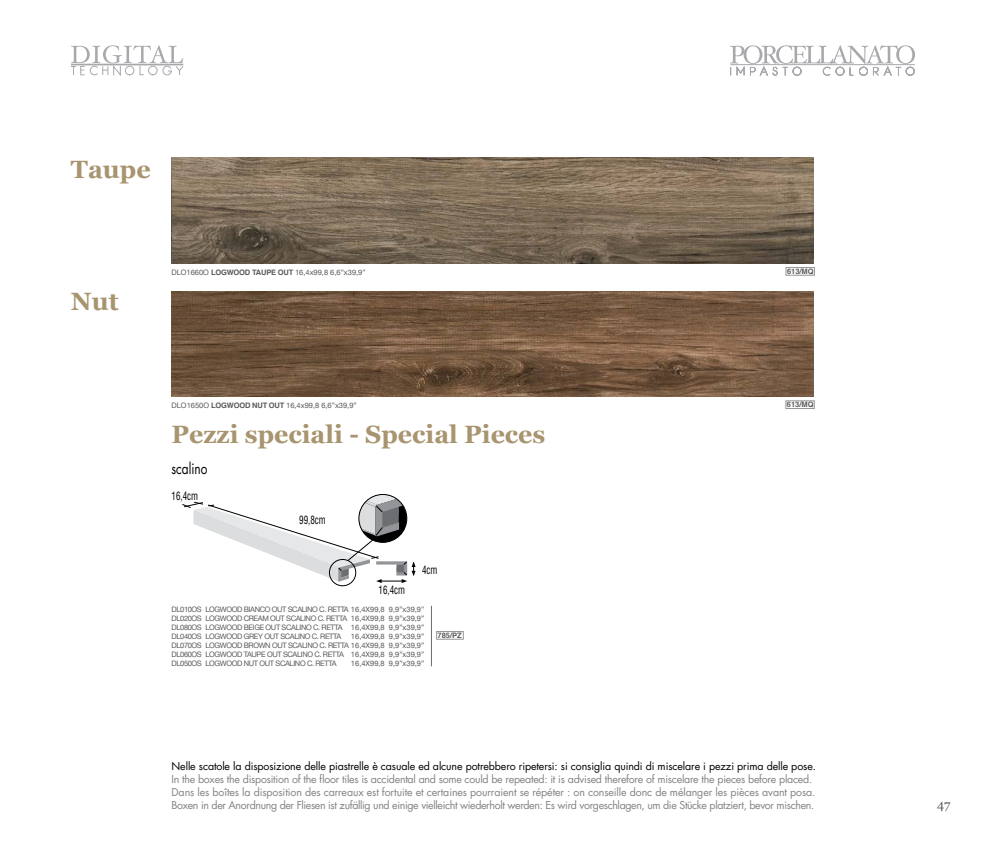
<style>
.page{position:relative;width:986px;height:844px;background:#fff}
.page>*{position:absolute;margin:0;border:0;box-sizing:border-box;transform-origin:0 0}
.t1{font:700 25px "Georgia";color:#a8946f}
.t2{font:15px "Futura Std";color:#000;scale:.79 1}
.t3{font:12.5px "Georgia";color:#58595b}
.t4{font:condensed 11.25px "Helvetica LT Std";color:#000;scale:.79 1}
.t5{font:10.62px/12.8px "Futura Std";letter-spacing:-.025em;color:#808285}
.t6{font:10.62px "Futura Std";letter-spacing:-.01em;color:#000}
.t7{font:7.5px/9px "Helvetica Neue";letter-spacing:-.05em;color:#58595b;text-align:justify}
.t8{font:7.5px/9px "Helvetica Neue";color:#58595b}
.t9{font:700 7.5px "Helvetica";color:#58595b}
.s1{font-family:"Helvetica";font-weight:700}
</style>
<div class="page">
<img style="left:171px;top:158px;width:642px;height:105px">
<div style="left:785px;top:267px;width:29px;height:8px;border:1px solid #939598"></div>
<img style="left:171px;top:291px;width:642px;height:105px">
<div style="left:785px;top:400px;width:29px;height:8px;border:1px solid #939598"></div>
<svg style="left:71px;top:45px;width:113px;height:31px"></svg>
<svg style="left:730px;top:45px;width:184px;height:31px"></svg>
<hr style="left:730px;top:64px;width:184px;height:1px;background:#a7a9ac">
<hr style="left:431px;top:605px;width:1px;height:61px;background:#6d6e71">
<div style="left:436px;top:631px;width:27px;height:8px;border:1px solid #939598"></div>
<div style="left:329px;top:559px;width:27px;height:26px;border:1px solid #000;border-radius:50%"></div>
<svg style="left:182px;top:494px;width:233px;height:89px"></svg>
<div style="left:358px;top:494px;width:48px;height:48px;border:1px solid #000;border-radius:50%"></div>
<h1 class="t1" style="left:71px;top:155px;width:81px">Taupe</h1>
<h1 class="t1" style="left:71px;top:287px;width:49px">Nut</h1>
<p class="t8" style="left:171px;top:267px;width:196px">DLO1660O <span class="s1">LOGWOOD TAUPE OUT</span> 16,4x99,8 6,6”x39,9”</p>
<p class="t9" style="left:786px;top:265px;width:28px">613/MQ</p>
<p class="t8" style="left:171px;top:401px;width:186px">DLO1650O <span class="s1">LOGWOOD NUT OUT</span> 16,4x99,8 6,6”x39,9”</p>
<p class="t9" style="left:786px;top:398px;width:28px">613/MQ</p>
<h1 class="t1" style="left:171px;top:420px;width:375px">Pezzi speciali - Special Pieces</h1>
<h2 class="t2" style="left:171px;top:459px;width:47px">scalino</h2>
<p class="t4" style="left:171px;top:488px;width:35px">16,4cm</p>
<p class="t4" style="left:299px;top:512px;width:35px">99,8cm</p>
<p class="t4" style="left:378px;top:583px;width:35px">16,4cm</p>
<p class="t4" style="left:422px;top:563px;width:21px">4cm</p>
<p class="t7" style="left:171px;top:605px;width:32px">DL010OS DL020OS DL080OS DL040OS DL070OS DL060OS DL050OS</p>
<p class="t7" style="left:205px;top:605px;width:220px;text-align:left">LOGWOOD BIANCO OUT SCALINO C. RETTA 16,4X99,8 9,9”x39,9” LOGWOOD CREAM OUT SCALINO C. RETTA<br>LOGWOOD BEIGE OUT SCALINO C. RETTA<br>LOGWOOD GREY OUT SCALINO C. RETTA<br>LOGWOOD BROWN OUT SCALINO C. RETTA 16,4X99,8 9,9”x39,9” LOGWOOD TAUPE OUT SCALINO C. RETTA<br>LOGWOOD NUT OUT SCALINO C. RETTA</p>
<p class="t7" style="left:351px;top:614px;width:75px">16,4X99,8 9,9”x39,9” 16,4X99,8 9,9”x39,9” 16,4X99,8 9,9”x39,9”</p>
<p class="t8" style="left:351px;top:650px;width:75px">16,4X99,8 9,9”x39,9”<br>16,4X99,8 9,9”x39,9”</p>
<p class="t9" style="left:437px;top:629px;width:26px">785/PZ</p>
<p class="t6" style="left:171px;top:759px;width:645px">Nelle scatole la disposizione delle piastrelle è casuale ed alcune potrebbero ripetersi: si consiglia quindi di miscelare i pezzi prima delle pose.</p>
<p class="t5" style="left:171px;top:772px;width:645px">In the boxes the disposition of the floor tiles is accidental and some could be repeated: it is advised therefore of miscelare the pieces before placed.<br>Dans les boîtes la disposition des carreaux est fortuite et certaines pourraient se répéter : on conseille donc de mélanger les pièces avant posa.<br>Boxen in der Anordnung der Fliesen ist zufällig und einige vielleicht wiederholt werden: Es wird vorgeschlagen, um die Stücke platziert, bevor mischen.</p>
<p class="t3" style="left:936px;top:796px;width:15px">47</p>
</div>
